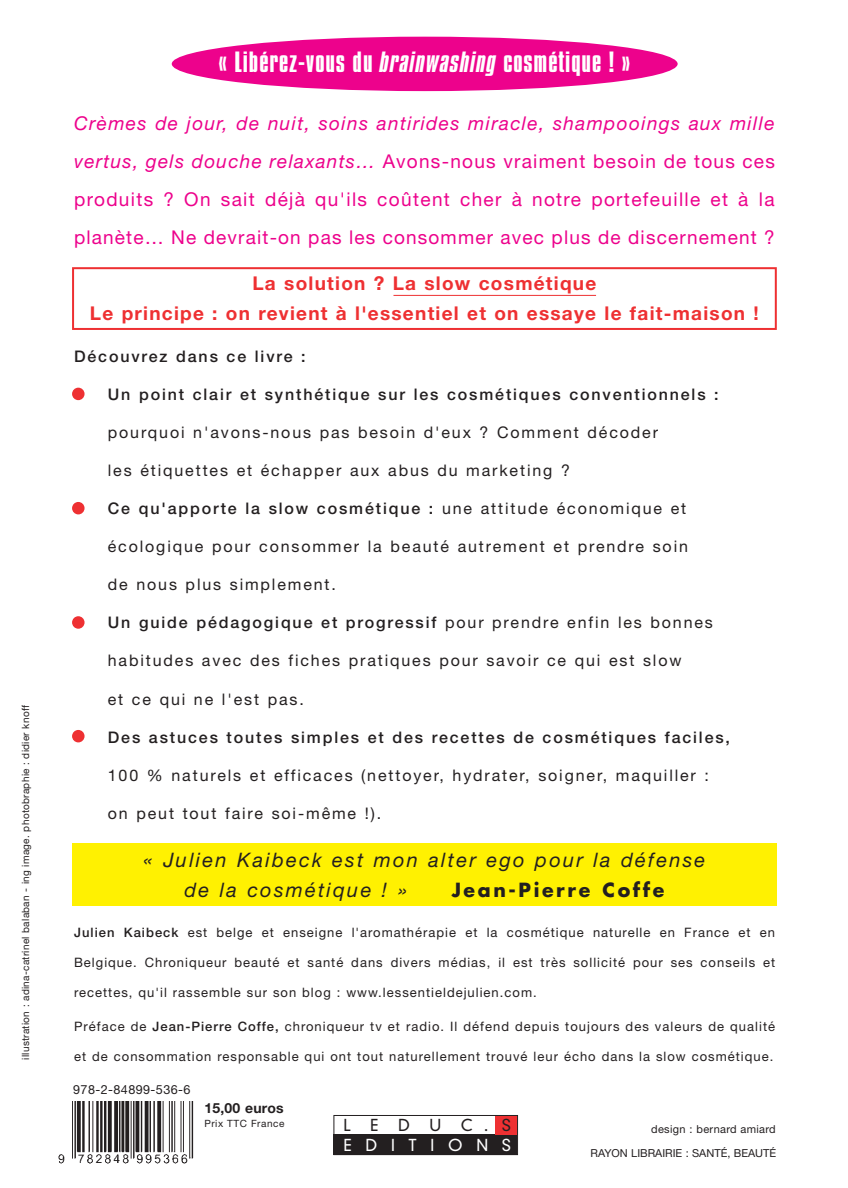
<style>
.page{position:relative;width:848px;height:1188px;background:#fff}
.page>*{position:absolute;margin:0;border:0;box-sizing:border-box;transform-origin:0 0}
.t1{font:25.2px "Compacta BT";letter-spacing:.03em;color:#fff;scale:1.11 1}
.t2{font:italic 20px/30px "Helvetica Neue";letter-spacing:.11em;color:#231f20}
.t3{font:19px/38px "Helvetica Neue";letter-spacing:.06em;color:#ed028c;text-align:justify}
.t4{font:700 19px/30px "Helvetica Neue";letter-spacing:.065em;color:#ee3032;text-align:center}
.t5{font:700 19px "Futura";letter-spacing:.135em;color:#231f20}
.t6{font:16px "Helvetica Neue";letter-spacing:.115em;color:#231f20}
.t7{font:500 16px "Helvetica Neue";letter-spacing:.115em;color:#231f20}
.t8{font:300 16px "DIN Neuzeit Grotesk";letter-spacing:.86em;color:#fff}
.t9{font:300 16px "DIN Neuzeit Grotesk";letter-spacing:1.215em;color:#231f20}
.t10{font:700 14px "Helvetica Neue";letter-spacing:.015em;color:#231f20}
.t11{font:13px "Helvetica Neue";letter-spacing:.08em;color:#231f20}
.t12{font:12.6px "Helvetica Neue";letter-spacing:.035em;color:#231f20}
.t13{font:11px "Helvetica Neue";color:#231f20}
.t14{font:11px "Helvetica Neue";letter-spacing:.03em;color:#231f20}
.t15{font:10px "Helvetica Neue";letter-spacing:.03em;color:#231f20}
.t16{font:10px "Helvetica Neue";letter-spacing:.055em;color:#231f20}
.s1{font-style:italic}
.s2{font-weight:400}
.s3{font-weight:500}
</style>
<div class="page">
<div style="left:333px;top:1134px;width:184px;height:20px;background:#231f20"></div>
<div style="left:495px;top:1116px;width:22px;height:18px;background:#ee3032"></div>
<div style="left:333px;top:1115px;width:185px;height:40px;border:1px solid #231f20"></div>
<img style="left:59px;top:1102px;width:135px;height:61px">
<div style="left:72px;top:388px;width:13px;height:12px;background:#ee3032;border-radius:50%"></div>
<div style="left:72px;top:502px;width:13px;height:12px;background:#ee3032;border-radius:50%"></div>
<div style="left:72px;top:616px;width:13px;height:13px;background:#ee3032;border-radius:50%"></div>
<div style="left:72px;top:730px;width:13px;height:12px;background:#ee3032;border-radius:50%"></div>
<div style="left:72px;top:842px;width:705px;height:63px;background:#fff101"></div>
<div style="left:72px;top:267px;width:705px;height:63px;border:2px solid #ee3032"></div>
<div style="left:172px;top:37px;width:506px;height:54px;background:#ed028c;border-radius:50%"></div>
<hr style="left:393px;top:295px;width:203px;height:1px;background:#ee3032">
<p class="t15" style="left:22px;top:1060px;width:356px;rotate:-90deg">illustration : adina-catrinel balaban - ing image. photobraphie : didier knoff</p>
<h1 class="t1" style="left:218px;top:52px;width:373px">« Libérez-vous du <span class="s1">brainwashing</span> cosmétique ! »</h1>
<p class="t3" style="left:74px;top:106px;width:702px"><span class="s1">Crèmes de jour, de nuit, soins antirides miracle, shampooings aux mille vertus, gels douche relaxants…</span> Avons-nous vraiment besoin de tous ces produits ? On sait déjà qu'ils coûtent cher à notre portefeuille et à la planète… Ne devrait-on pas les consommer avec plus de discernement ?</p>
<h3 class="t4" style="left:90px;top:270px;width:670px">La solution ? La slow cosmétique<br>Le principe : on revient à l'essentiel et on essaye le fait-maison !</h3>
<p class="t7" style="left:74px;top:351px;width:233px">Découvrez dans ce livre :</p>
<p class="t7" style="left:108px;top:389px;width:612px">Un point clair et synthétique sur les cosmétiques conventionnels :</p>
<p class="t6" style="left:108px;top:427px;width:552px">pourquoi n'avons-nous pas besoin d'eux ? Comment décoder</p>
<p class="t6" style="left:108px;top:465px;width:463px">les étiquettes et échapper aux abus du marketing ?</p>
<p class="t7" style="left:108px;top:503px;width:580px">Ce qu'apporte la slow cosmétique : <span class="s2">une attitude économique et</span></p>
<p class="t6" style="left:108px;top:541px;width:582px">écologique pour consommer la beauté autrement et prendre soin</p>
<p class="t6" style="left:108px;top:579px;width:230px">de nous plus simplement.</p>
<p class="t7" style="left:108px;top:617px;width:607px">Un guide pédagogique et progressif <span class="s2">pour prendre enfin les bonnes</span></p>
<p class="t6" style="left:108px;top:655px;width:575px">habitudes avec des fiches pratiques pour savoir ce qui est slow</p>
<p class="t6" style="left:108px;top:693px;width:197px">et ce qui ne l'est pas.</p>
<p class="t7" style="left:108px;top:731px;width:624px">Des astuces toutes simples et des recettes de cosmétiques faciles,</p>
<p class="t6" style="left:108px;top:769px;width:603px">100 % naturels et efficaces (nettoyer, hydrater, soigner, maquiller :</p>
<p class="t6" style="left:108px;top:807px;width:275px">on peut tout faire soi-même !).</p>
<h2 class="t2" style="left:184px;top:846px;width:522px;text-indent:-41px">« Julien Kaibeck est mon alter ego pour la défense de la cosmétique ! »</h2>
<h3 class="t5" style="left:452px;top:881px;width:214px">Jean-Pierre Coffe</h3>
<p class="t11" style="left:74px;top:927px;width:702px"><span class="s3">Julien Kaibeck</span> est belge et enseigne l'aromathérapie et la cosmétique naturelle en France et en</p>
<p class="t11" style="left:74px;top:957px;width:703px">Belgique. Chroniqueur beauté et santé dans divers médias, il est très sollicité pour ses conseils et</p>
<p class="t11" style="left:74px;top:987px;width:464px">recettes, qu'il rassemble sur son blog : www.lessentieldejulien.com.</p>
<p class="t11" style="left:74px;top:1021px;width:702px">Préface de <span class="s3">Jean-Pierre Coffe,</span> chroniqueur tv et radio. Il défend depuis toujours des valeurs de qualité</p>
<p class="t11" style="left:74px;top:1051px;width:701px">et de consommation responsable qui ont tout naturellement trouvé leur écho dans la slow cosmétique.</p>
<p class="t12" style="left:73px;top:1085px;width:119px">978-2-84899-536-6</p>
<p class="t10" style="left:204px;top:1103px;width:81px">15,00 euros</p>
<p class="t16" style="left:204px;top:1120px;width:82px">Prix TTC France</p>
<p class="t13" style="left:591px;top:1149px;width:187px">RAYON LIBRAIRIE : SANTÉ, BEAUTÉ</p>
<p class="t9" style="left:343px;top:1119px;width:169px">LEDUC.S</p>
<p class="t14" style="left:651px;top:1125px;width:126px">design : bernard amiard</p>
<p class="t8" style="left:343px;top:1139px;width:169px">EDITIONS</p>
</div>
